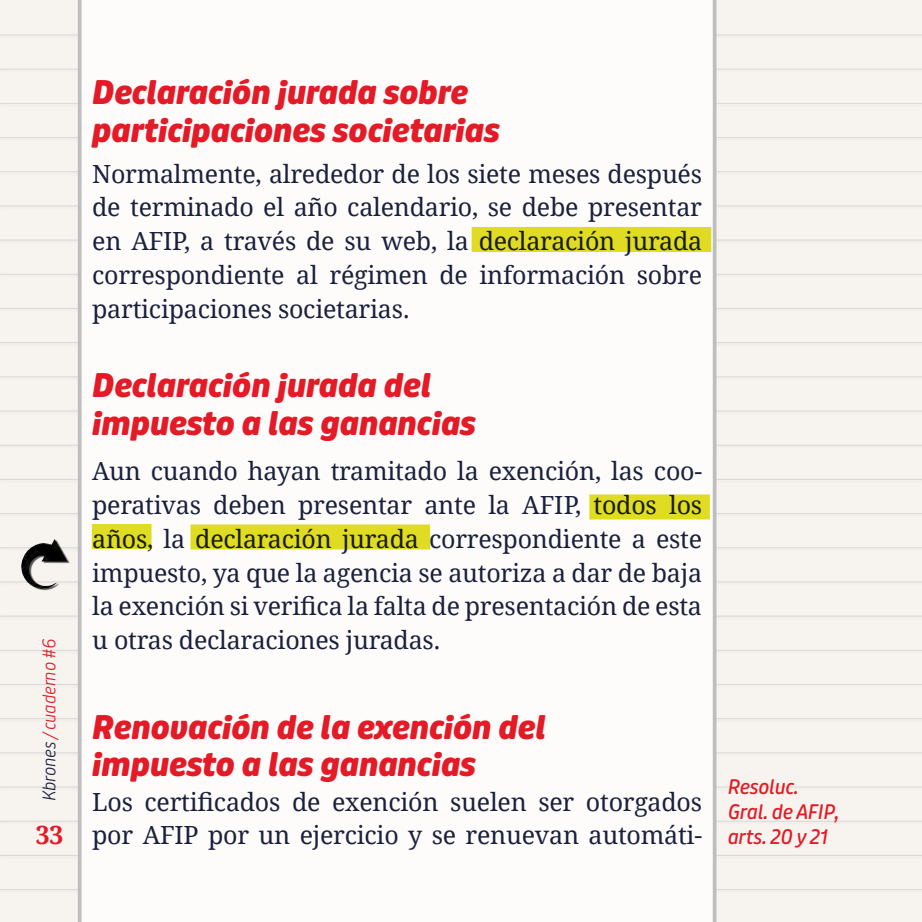
<style>
.page{position:relative;width:922px;height:922px;background:#fff}
.page>*{position:absolute;margin:0;border:0;box-sizing:border-box;transform-origin:0 0}
.subtitulos{font:italic 700 expanded 32.5px/37.5px "Puffin Display Soft";color:#e41a26}
.BASE_TEXTO{font:25px/33.8px "Droid Serif";letter-spacing:-.01em;color:#1b213d;text-align:justify}
.t1{font:700 25px "Droid Serif";color:#e41a26}
.Testos_MARGEN{font:italic 20px "Puffin Display Soft Medm";letter-spacing:-.01em;color:#e41a26}
.t2{font:italic 300 17.5px "Puffin Display Soft";letter-spacing:-.01em;color:#e41a26}
.s1{color:#1b213d}
</style>
<div class="page">
<div style="left:0;top:0;width:921px;height:921px;background:#f7f4f0"></div>
<div style="left:0;top:204px;width:921px;height:5px;background:#e8e6e4"></div>
<hr style="left:0;top:205px;width:921px;height:1px;background:#d9d8d8">
<div style="left:0;top:272px;width:921px;height:6px;background:#f2efeb"></div>
<hr style="left:0;top:274px;width:921px;height:1px;background:#d9d8d8">
<div style="left:0;top:136px;width:921px;height:5px;background:#f2efeb"></div>
<hr style="left:0;top:137px;width:921px;height:1px;background:#d9d8d8">
<div style="left:0;top:477px;width:921px;height:6px;background:#f3f0ec"></div>
<hr style="left:0;top:479px;width:921px;height:1px;background:#d9d8d8">
<div style="left:0;top:546px;width:921px;height:5px;background:#eceae7"></div>
<hr style="left:0;top:547px;width:921px;height:1px;background:#d9d8d8">
<div style="left:0;top:614px;width:921px;height:5px;background:#000;opacity:.1"></div>
<hr style="left:0;top:615px;width:921px;height:1px;background:#d9d8d8">
<div style="left:0;top:341px;width:921px;height:5px;background:#efece9"></div>
<hr style="left:0;top:342px;width:921px;height:1px;background:#d9d8d8">
<div style="left:0;top:409px;width:921px;height:5px;background:#e6e4e2"></div>
<hr style="left:0;top:410px;width:921px;height:1px;background:#d9d8d8">
<div style="left:0;top:750px;width:921px;height:6px;background:#f2efeb"></div>
<hr style="left:0;top:752px;width:921px;height:1px;background:#d9d8d8">
<div style="left:0;top:819px;width:921px;height:5px;background:#000;opacity:.1"></div>
<hr style="left:0;top:820px;width:921px;height:1px;background:#d9d8d8">
<div style="left:0;top:682px;width:921px;height:6px;background:#000;opacity:.1"></div>
<hr style="left:0;top:683px;width:921px;height:1px;background:#d9d8d8">
<div style="left:0;top:887px;width:921px;height:5px;background:#000;opacity:.1"></div>
<hr style="left:0;top:888px;width:921px;height:1px;background:#d9d8d8">
<div style="left:0;top:67px;width:921px;height:6px;background:#f2efeb"></div>
<hr style="left:0;top:69px;width:921px;height:1px;background:#d9d8d8">
<div style="left:0;top:170px;width:921px;height:5px;background:#edeae7"></div>
<hr style="left:0;top:171px;width:921px;height:1px;background:#d9d8d8">
<div style="left:0;top:238px;width:921px;height:6px;background:#000;opacity:.1"></div>
<hr style="left:0;top:239px;width:921px;height:1px;background:#d9d8d8">
<div style="left:0;top:306px;width:921px;height:6px;background:#f3f0ec"></div>
<hr style="left:0;top:308px;width:921px;height:1px;background:#d9d8d8">
<div style="left:0;top:101px;width:921px;height:6px;background:#f2efec"></div>
<hr style="left:0;top:103px;width:921px;height:1px;background:#d9d8d8">
<div style="left:0;top:511px;width:921px;height:6px;background:#f2efeb"></div>
<hr style="left:0;top:513px;width:921px;height:1px;background:#d9d8d8">
<div style="left:0;top:580px;width:921px;height:5px;background:#e8e5e3"></div>
<hr style="left:0;top:581px;width:921px;height:1px;background:#d9d8d8">
<div style="left:0;top:375px;width:921px;height:5px;background:#eae8e5"></div>
<hr style="left:0;top:376px;width:921px;height:1px;background:#d9d8d8">
<div style="left:0;top:443px;width:921px;height:5px;background:#000;opacity:.1"></div>
<hr style="left:0;top:444px;width:921px;height:1px;background:#d9d8d8">
<div style="left:0;top:716px;width:921px;height:6px;background:#f2efeb"></div>
<hr style="left:0;top:718px;width:921px;height:1px;background:#d9d8d8">
<div style="left:0;top:785px;width:921px;height:5px;background:#000;opacity:.1"></div>
<hr style="left:0;top:786px;width:921px;height:1px;background:#d9d8d8">
<div style="left:0;top:853px;width:921px;height:5px;background:#000;opacity:.1"></div>
<hr style="left:0;top:854px;width:921px;height:1px;background:#d9d8d8">
<div style="left:0;top:648px;width:921px;height:5px;background:#000;opacity:.1"></div>
<hr style="left:0;top:649px;width:921px;height:1px;background:#d9d8d8">
<div style="left:0;top:33px;width:921px;height:6px;background:#f2efeb"></div>
<hr style="left:0;top:35px;width:921px;height:1px;background:#d9d8d8">
<div style="left:78px;top:0;width:638px;height:921px;background:#fdfcfb"></div>
<svg style="left:0;top:614px;width:3px;height:5px"></svg>
<svg style="left:0;top:409px;width:3px;height:5px"></svg>
<svg style="left:0;top:819px;width:3px;height:5px"></svg>
<svg style="left:0;top:682px;width:3px;height:6px"></svg>
<svg style="left:0;top:887px;width:3px;height:5px"></svg>
<svg style="left:0;top:238px;width:3px;height:6px"></svg>
<svg style="left:0;top:443px;width:3px;height:5px"></svg>
<svg style="left:0;top:785px;width:3px;height:5px"></svg>
<svg style="left:0;top:853px;width:3px;height:5px"></svg>
<svg style="left:0;top:648px;width:3px;height:5px"></svg>
<img style="left:19px;top:539px;width:52px;height:51px">
<svg style="left:469px;top:224px;width:244px;height:30px"></svg>
<svg style="left:188px;top:522px;width:244px;height:30px;background:#e5e149"></svg>
<svg style="left:586px;top:492px;width:126px;height:30px"></svg>
<svg style="left:89px;top:521px;width:65px;height:30px;background:#e6e355"></svg>
<p class="t2" style="left:39px;top:801px;width:164px;rotate:-90deg"><span class="s1">Kbrones</span> / cuaderno #6</p>
<p class="t1" style="left:36px;top:817px;width:29px">33</p>
<p class="subtitulos" style="left:92px;top:75px;width:409px">Declaración jurada sobre participaciones societarias</p>
<p class="BASE_TEXTO" style="left:92px;top:156px;width:611px">Normalmente, alrededor de los siete meses después de terminado el año calendario, se debe presentar en AFIP, a través de su web, la declaración jurada correspondiente al régimen de información sobre participaciones societarias.</p>
<p class="subtitulos" style="left:92px;top:367px;width:385px">Declaración jurada del impuesto a las ganancias</p>
<p class="BASE_TEXTO" style="left:92px;top:454px;width:611px">Aun cuando hayan tramitado la exención, las coo&shy;perativas deben presentar ante la AFIP, todos los años, la declaración jurada correspondiente a este impuesto, ya que la agencia se autoriza a dar de baja la exención si verifica la falta de presentación de esta u otras declaraciones juradas.</p>
<p class="subtitulos" style="left:92px;top:708px;width:455px">Renovación de la exención del impuesto a las ganancias</p>
<p class="BASE_TEXTO" style="left:92px;top:784px;width:611px">Los certificados de exención suelen ser otorgados por AFIP por un ejercicio y se renuevan automáti-</p>
<p class="Testos_MARGEN" style="left:727px;top:774px;width:73px">Resoluc.</p>
<p class="Testos_MARGEN" style="left:727px;top:799px;width:113px">Gral. de AFIP,</p>
<p class="Testos_MARGEN" style="left:727px;top:824px;width:102px">arts. 20 y 21</p>
</div>
